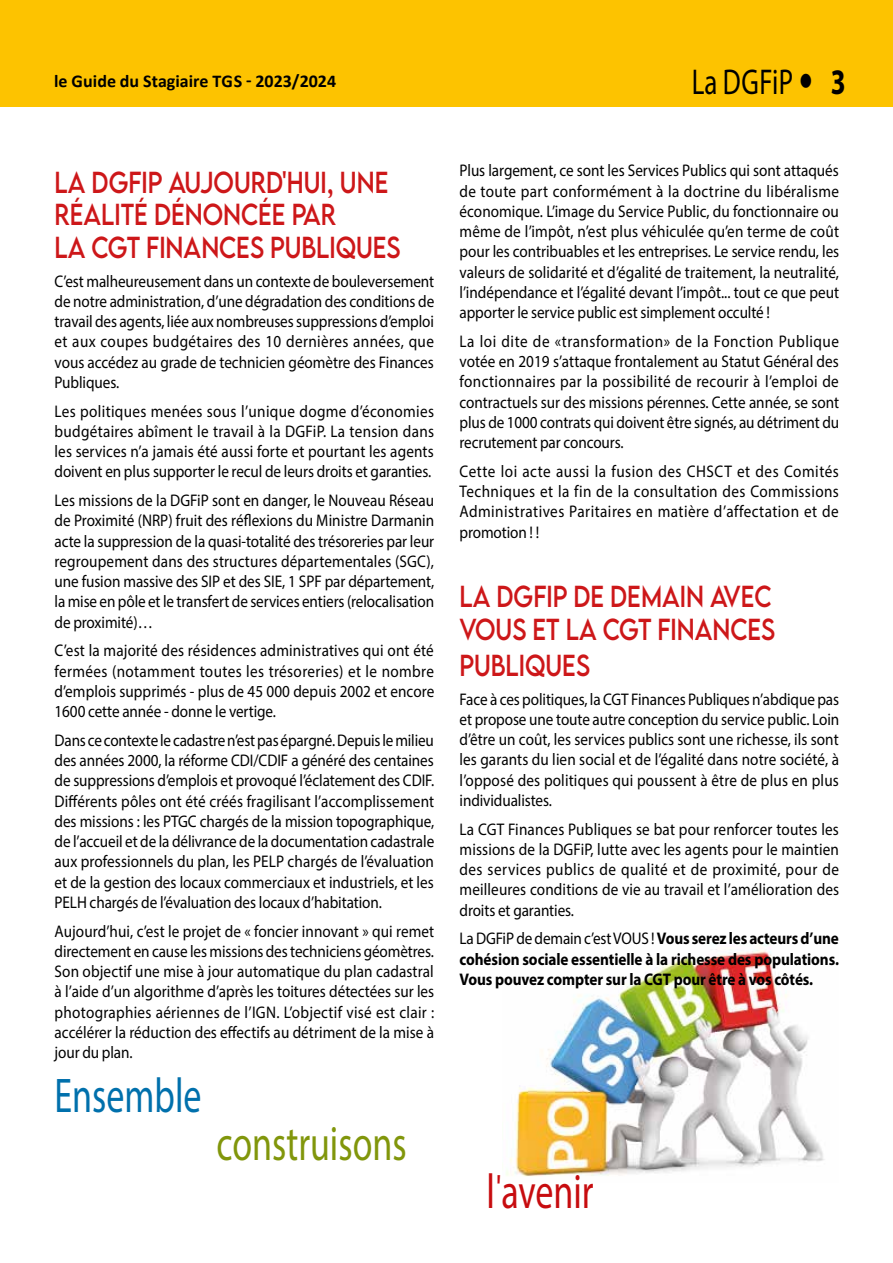
<style>
.page{position:relative;width:893px;height:1263px;background:#fff}
.page>*{position:absolute;margin:0;border:0;box-sizing:border-box;transform-origin:0 0}
.t1{font:48.9px "Myriad Pro";color:#81960b;scale:.74 1}
.t2{font:48.9px "Myriad Pro";color:#0070ac;scale:.74 1}
.t3{font:48.9px "Myriad Pro";color:#c70c0f;scale:.74 1}
.t4{font:36px "Myriad Pro";letter-spacing:.01em;color:#000;scale:.75 1}
.t5{font:27px/32.4px "LEMONMILK";color:#cd1719;scale:.85 1}
.t6{font:700 18px "Calibri";color:#000}
.t7{font:16.8px/20.2px "Myriad Pro";letter-spacing:-.005em;color:#000;text-align:justify;scale:.9 1}
.t8{font:700 16.8px/20.2px "Myriad Pro";letter-spacing:-.005em;color:#000;text-align:justify;scale:.9 1}
.s1{font-weight:700}
.s2{font-weight:400}
.s3{font-family:"Eras ITC";font-weight:500}
</style>
<div class="page">
<div style="left:0;top:0;width:893px;height:106px;background:#fdc300"></div>
<img style="left:506px;top:943px;width:318px;height:234px">
<p class="t6" style="left:54px;top:68px;width:284px">le Guide du Stagiaire TGS - 2023/2024</p>
<h2 class="t4" style="left:692px;top:60px;width:207px">La DGFiP <span class="s1">3</span></h2>
<h3 class="t5" style="left:55px;top:166px;width:409px">LA DGFIP AUJOURD'HUI, UNE<br>RÉALITÉ DÉNONCÉE PAR<br>LA CGT FINANCES PUBLIQUES</h3>
<p class="t7" style="left:55px;top:270px;width:423px">C’est malheureusement dans un contexte de bouleversement de notre administration, d’une dégradation des conditions de travail des agents, liée aux nombreuses suppressions d’emploi et aux coupes budgétaires des 10 dernières années, que vous accédez au grade de technicien géomètre des Finances Publiques.</p>
<p class="t7" style="left:55px;top:400px;width:423px">Les politiques menées sous l’unique dogme d’économies budgétaires abîment le travail à la DGFiP. La tension dans les services n’a jamais été aussi forte et pourtant les agents doivent en plus supporter le recul de leurs droits et garanties.</p>
<p class="t7" style="left:55px;top:490px;width:423px">Les missions de la DGFiP sont en danger, le Nouveau Réseau de Proximité (NRP) fruit des réflexions du Ministre Darmanin acte la suppression de la quasi-totalité des trésoreries par leur regroupement dans des structures départementales (SGC), une fusion massive des SIP et des SIE, 1 SPF par département, la mise en pôle et le transfert de services entiers (relocalisation de proximité)…</p>
<p class="t7" style="left:55px;top:640px;width:423px">C’est la majorité des résidences administratives qui ont été fermées (notamment toutes les trésoreries) et le nombre d’emplois supprimés - plus de 45 000 depuis 2002 et encore 1600 cette année - donne le vertige.</p>
<p class="t7" style="left:55px;top:730px;width:423px">Dans ce contexte le cadastre n’est pas épargné. Depuis le milieu des années 2000, la réforme CDI/CDIF a généré des centaines de suppressions d’emplois et provoqué l’éclatement des CDIF.<br>Différents pôles ont été créés fragilisant l’accomplissement des missions : les PTGC chargés de la mission topographique, de l’accueil et de la délivrance de la documentation cadastrale aux professionnels du plan, les PELP chargés de l’évaluation et de la gestion des locaux commerciaux et industriels, et les PELH chargés de l’évaluation des locaux d’habitation.</p>
<p class="t7" style="left:55px;top:920px;width:423px">Aujourd’hui, c’est le projet de « foncier innovant » qui remet directement en cause les missions des techniciens géomètres.<br>Son objectif une mise à jour automatique du plan cadastral à l’aide d’un algorithme d’après les toitures détectées sur les photographies aériennes de l’IGN. L’objectif visé est clair : accélérer la réduction des effectifs au détriment de la mise à jour du plan.</p>
<h1 class="t2" style="left:55px;top:1065px;width:200px">Ensemble</h1>
<h1 class="t1" style="left:217px;top:1113px;width:258px">construisons</h1>
<p class="t7" style="left:459px;top:160px;width:423px">Plus largement, ce sont les Services Publics qui sont attaqués de toute part conformément à la doctrine du libéralisme économique. L’image du Service Public, du fonctionnaire ou même de l’impôt, n’est plus véhiculée qu’en terme de coût pour les contribuables et les entreprises. Le service rendu, les valeurs de solidarité et d’égalité de traitement, la neutralité, l’indépendance et l’égalité devant l’impôt... tout ce que peut apporter le service public est simplement occulté !</p>
<p class="t7" style="left:459px;top:331px;width:423px">La loi dite de «transformation» de la Fonction Publique votée en 2019 s’attaque frontalement au Statut Général des fonctionnaires par la possibilité de recourir à l’emploi de contractuels sur des missions pérennes. Cette année, se sont plus de 1000 contrats qui doivent être signés, au détriment du recrutement par concours.</p>
<p class="t7" style="left:459px;top:461px;width:423px">Cette loi acte aussi la fusion des CHSCT et des Comités Techniques et la fin de la consultation des Commissions Administratives Paritaires en matière d’affectation et de promotion ! !</p>
<h3 class="t5" style="left:459px;top:581px;width:373px">LA DGFIP DE DEMAIN AVEC<br>VOUS ET LA CGT FINANCES</h3>
<h3 class="t5" style="left:459px;top:649px;width:155px">PUBLIQUES</h3>
<p class="t7" style="left:459px;top:688px;width:423px">Face à ces politiques, la CGT Finances Publiques n’abdique pas et propose une toute autre conception du service public. Loin d’être un coût, les services publics sont une richesse, ils sont les garants du lien social et de l’égalité dans notre société, à l’opposé des politiques qui poussent à être de plus en plus individualistes.</p>
<p class="t7" style="left:459px;top:818px;width:423px">La CGT Finances Publiques se bat pour renforcer toutes les missions de la DGFiP, lutte avec les agents pour le maintien des services publics de qualité et de proximité, pour de meilleures conditions de vie au travail et l’amélioration des droits et garanties.</p>
<p class="t8" style="left:459px;top:928px;width:423px"><span class="s2">La DGFiP de demain c’est VOUS !</span> Vous serez les acteurs d’une cohésion sociale essentielle à la richesse des populations.<br>Vous pouvez compter sur la CGT pour être à vos côtés.</p>
<h1 class="t3" style="left:486px;top:1161px;width:146px">l<span class="s3">'</span>avenir</h1>
</div>
